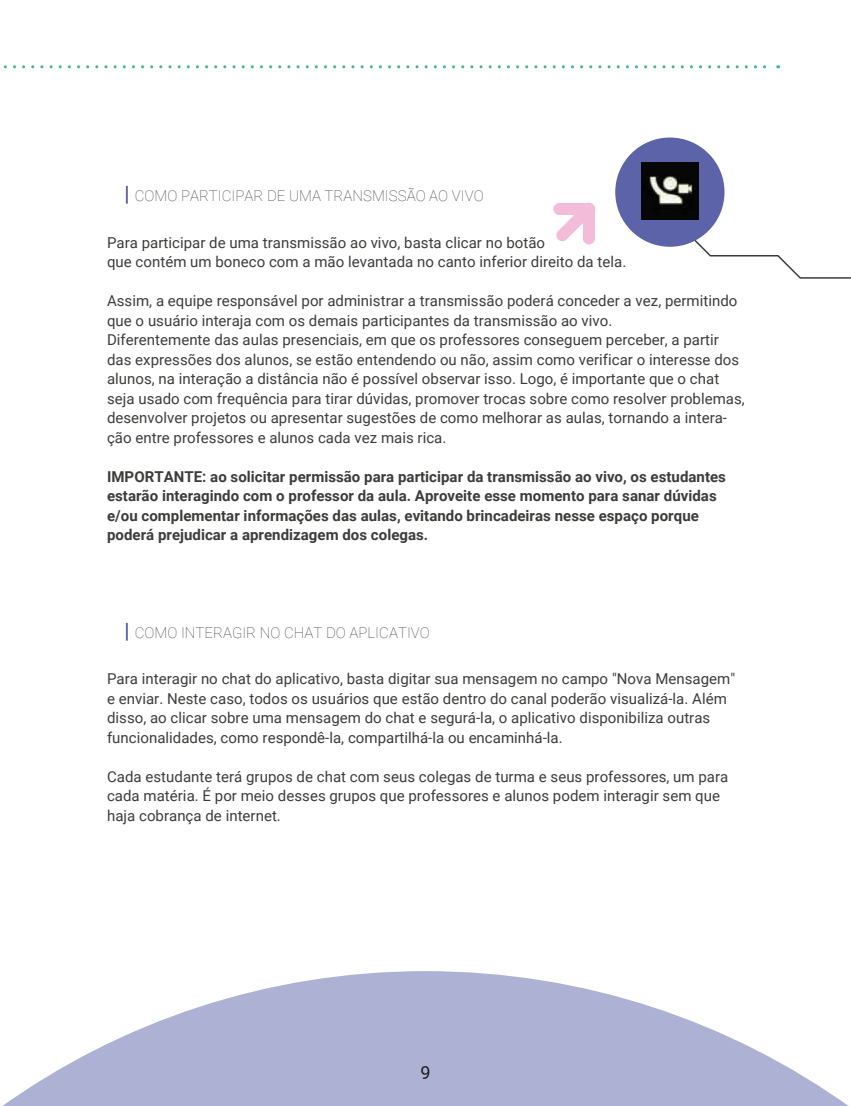
<style>
.page{position:relative;width:851px;height:1106px;background:#fff}
.page>*{position:absolute;margin:0;border:0;box-sizing:border-box;transform-origin:0 0}
.t1{font:18px "Roboto";color:#1d1d1b}
.t2{font:15px/19.5px "Roboto";color:#3c3c3b}
.t3{font:700 15px/19.5px "Roboto";color:#3c3c3b}
.t4{font:100 15px "Roboto";color:#3c3c3b}
.s1{font-weight:400;font-size:21px;color:#3f4494}
</style>
<div class="page">
<svg style="left:3px;top:971px;width:845px;height:135px;fill:#adb1d4"></svg>
<svg style="left:3px;top:65px;width:775px;height:3px"></svg>
<svg style="left:693px;top:238px;width:157px;height:41px"></svg>
<div style="left:615px;top:137px;width:109px;height:110px;background:#5c63a9;border-radius:50%"></div>
<img style="left:641px;top:162px;width:57px;height:57px">
<svg style="left:556px;top:214px;width:26px;height:28px"></svg>
<div style="left:582px;top:203px;width:12px;height:41px;background:#f3bdda;border-radius:6px"></div>
<div style="left:553px;top:203px;width:42px;height:12px;background:#f3bdda;border-radius:6px"></div>
<p class="t4" style="left:124px;top:185px;width:361px"><span class="s1">|</span> COMO PARTICIPAR DE UMA TRANSMISSÃO AO VIVO</p>
<p class="t2" style="left:107px;top:232px;width:520px">Para participar de uma transmissão ao vivo, basta clicar no botão<br>que contém um boneco com a mão levantada no canto inferior direito da tela.</p>
<p class="t2" style="left:107px;top:290px;width:639px">Assim, a equipe responsável por administrar a transmissão poderá conceder a vez, permitindo que o usuário interaja com os demais participantes da transmissão ao vivo.<br>Diferentemente das aulas presenciais, em que os professores conseguem perceber, a partir das expressões dos alunos, se estão entendendo ou não, assim como verificar o interesse dos alunos, na interação a distância não é possível observar isso. Logo, é importante que o chat seja usado com frequência para tirar dúvidas, promover trocas sobre como resolver problemas, desenvolver projetos ou apresentar sugestões de como melhorar as aulas, tornando a intera&shy;ção entre professores e alunos cada vez mais rica.</p>
<p class="t3" style="left:107px;top:466px;width:620px">IMPORTANTE: ao solicitar permissão para participar da transmissão ao vivo, os estudantes estarão interagindo com o professor da aula. Aproveite esse momento para sanar dúvidas e/ou complementar informações das aulas, evitando brincadeiras nesse espaço porque poderá prejudicar a aprendizagem dos colegas.</p>
<p class="t4" style="left:124px;top:622px;width:307px"><span class="s1">|</span> COMO INTERAGIR NO CHAT DO APLICATIVO</p>
<p class="t2" style="left:107px;top:668px;width:629px">Para interagir no chat do aplicativo, basta digitar sua mensagem no campo "Nova Mensagem" e enviar. Neste caso, todos os usuários que estão dentro do canal poderão visualizá-la. Além disso, ao clicar sobre uma mensagem do chat e segurá-la, o aplicativo disponibiliza outras funcionalidades, como respondê-la, compartilhá-la ou encaminhá-la.</p>
<p class="t2" style="left:107px;top:766px;width:622px">Cada estudante terá grupos de chat com seus colegas de turma e seus professores, um para cada matéria. É por meio desses grupos que professores e alunos podem interagir sem que haja cobrança de internet.</p>
<p class="t1" style="left:420px;top:1059px;width:12px">9</p>
</div>
